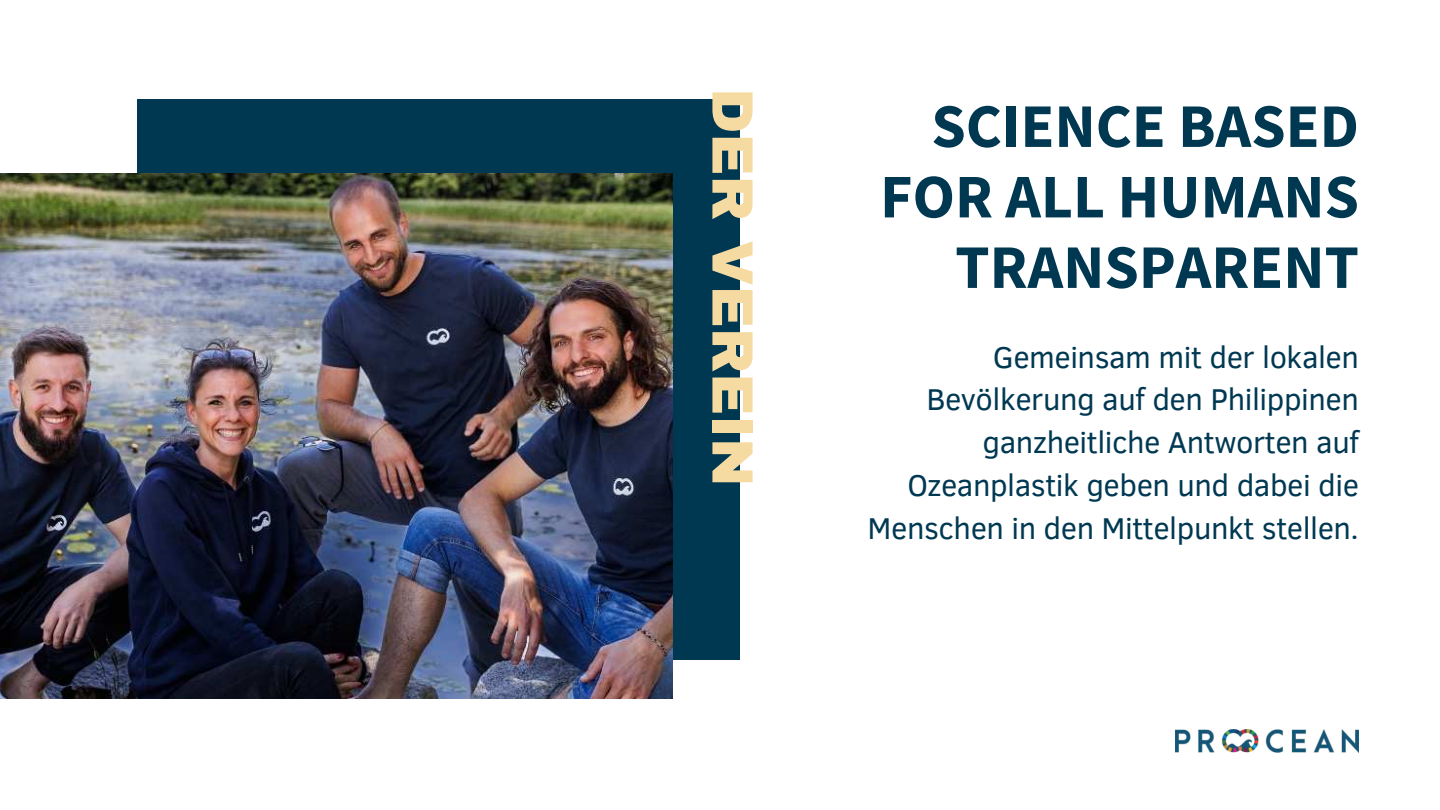
<style>
.page{position:relative;width:1440px;height:810px;background:#fff}
.page>*{position:absolute;margin:0;border:0;box-sizing:border-box;transform-origin:0 0}
.t1{font:700 62px/70.5px "Source Sans Pro";color:#003852;text-align:right}
.t2{font:900 58.3px "Archivo";color:#f5dba2}
.t3{font:30.9px/42.8px "Clear Sans";letter-spacing:-.015em;color:#003852;text-align:right}
</style>
<div class="page">
<div style="left:137px;top:99px;width:603px;height:561px;background:#003852"></div>
<img style="left:0;top:174px;width:673px;height:525px">
<img style="left:1176px;top:729px;width:183px;height:23px">
<h2 class="t2" style="left:768px;top:88px;width:400px;rotate:90deg">DER VEREIN</h2>
<h1 class="t1" style="left:880px;top:90px;width:480px">SCIENCE BASED<br>FOR ALL HUMANS<br>TRANSPARENT</h1>
<p class="t3" style="left:868px;top:335px;width:493px">Gemeinsam mit der lokalen<br>Bevölkerung auf den Philippinen ganzheitliche Antworten auf<br>Ozeanplastik geben und dabei die<br>Menschen in den Mittelpunkt stellen.</p>
</div>
